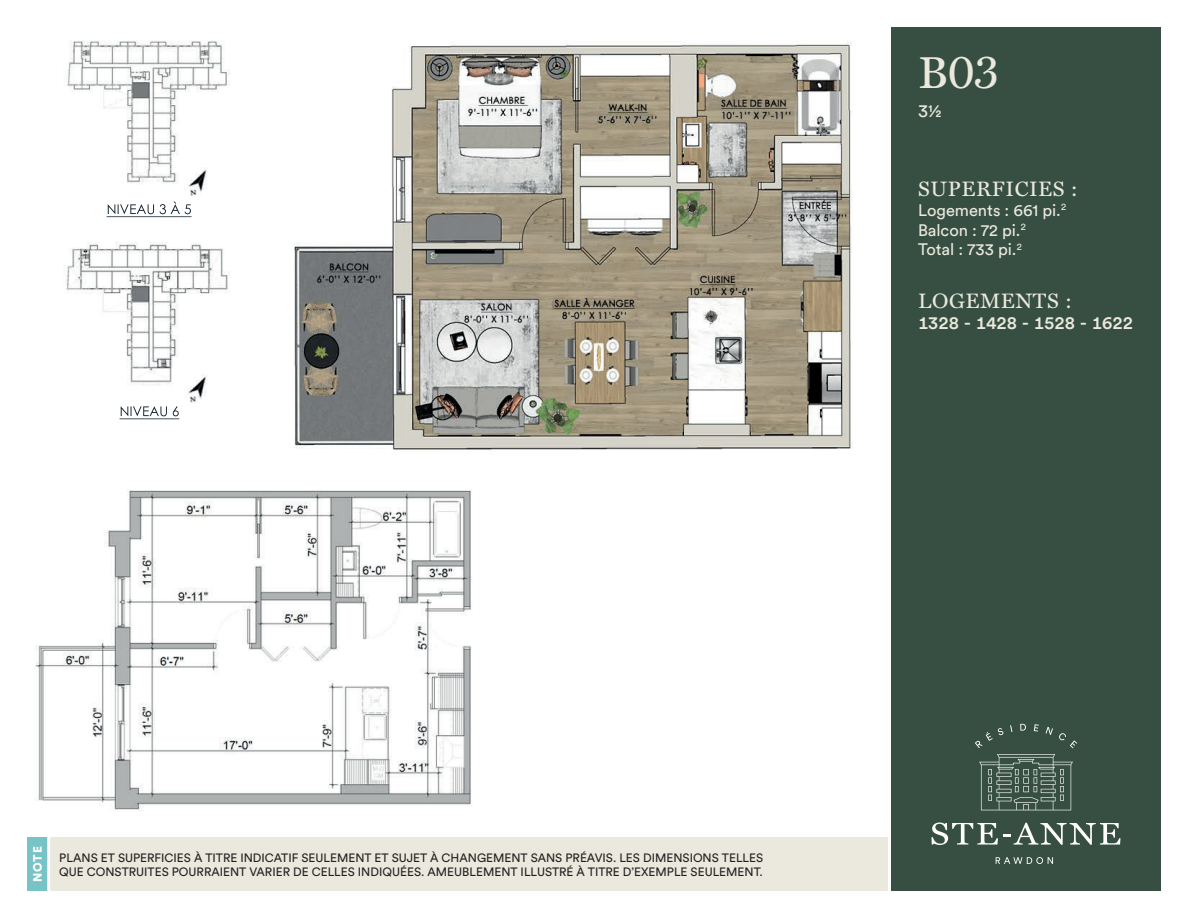
<style>
.page{position:relative;width:1188px;height:918px;background:#fff}
.page>*{position:absolute;margin:0;border:0;box-sizing:border-box;transform-origin:0 0}
.t1{font:45px "Miller Text";color:#ebe9dd}
.t2{font:21px "Miller Text";letter-spacing:.03em;color:#ebe9dd}
.t3{font:500 18px "Circular Std";color:#ebe9dd}
.t4{font:18px "Circular Std";color:#ebe9dd}
.t5{font:16.5px/19.8px "Circular Std";color:#ebe9dd}
.t6{font:12px/14.4px "Circular Std";color:#231f20}
.t7{font:900 12px "Circular Std";color:#fff}
</style>
<div class="page">
<img style="left:35px;top:40px;width:817px;height:772px">
<img style="left:107px;top:202px;width:85px;height:15px">
<img style="left:120px;top:406px;width:59px;height:13px">
<div style="left:27px;top:837px;width:864px;height:54px;background:#ebe9dd"></div>
<div style="left:888px;top:27px;width:273px;height:864px;background:#374f43"></div>
<svg style="left:932px;top:823px;width:188px;height:22px"></svg>
<svg style="left:996px;top:857px;width:57px;height:7px"></svg>
<svg style="left:979px;top:754px;width:94px;height:56px;background:#53685d"></svg>
<svg style="left:975px;top:728px;width:29px;height:20px"></svg>
<svg style="left:1010px;top:725px;width:2px;height:7px"></svg>
<svg style="left:1020px;top:724px;width:6px;height:7px"></svg>
<svg style="left:1034px;top:724px;width:5px;height:8px"></svg>
<svg style="left:1046px;top:727px;width:7px;height:8px"></svg>
<svg style="left:1059px;top:733px;width:18px;height:15px"></svg>
<svg style="left:27px;top:837px;width:23px;height:54px"></svg>
<h1 class="t1" style="left:918px;top:37px;width:83px">B03</h1>
<h3 class="t4" style="left:918px;top:99px;width:25px">3½</h3>
<h2 class="t2" style="left:918px;top:172px;width:161px">SUPERFICIES :</h2>
<h3 class="t5" style="left:918px;top:200px;width:150px">Logements : 661 pi.<sup>2<br></sup>Balcon : 72 pi.<sup>2<br></sup>Total : 733 pi.<sup>2</sup></h3>
<h2 class="t2" style="left:918px;top:284px;width:156px">LOGEMENTS :</h2>
<h3 class="t3" style="left:918px;top:312px;width:217px">1328 - 1428 - 1528 - 1622</h3>
<p class="t7" style="left:30px;top:882px;width:37px;rotate:-90deg">NOTE</p>
<p class="t6" style="left:59px;top:850px;width:705px">PLANS ET SUPERFICIES À TITRE INDICATIF SEULEMENT ET SUJET À CHANGEMENT SANS PRÉAVIS. LES DIMENSIONS TELLES<br>QUE CONSTRUITES POURRAIENT VARIER DE CELLES INDIQUÉES. AMEUBLEMENT ILLUSTRÉ À TITRE D’EXEMPLE SEULEMENT.</p>
</div>
